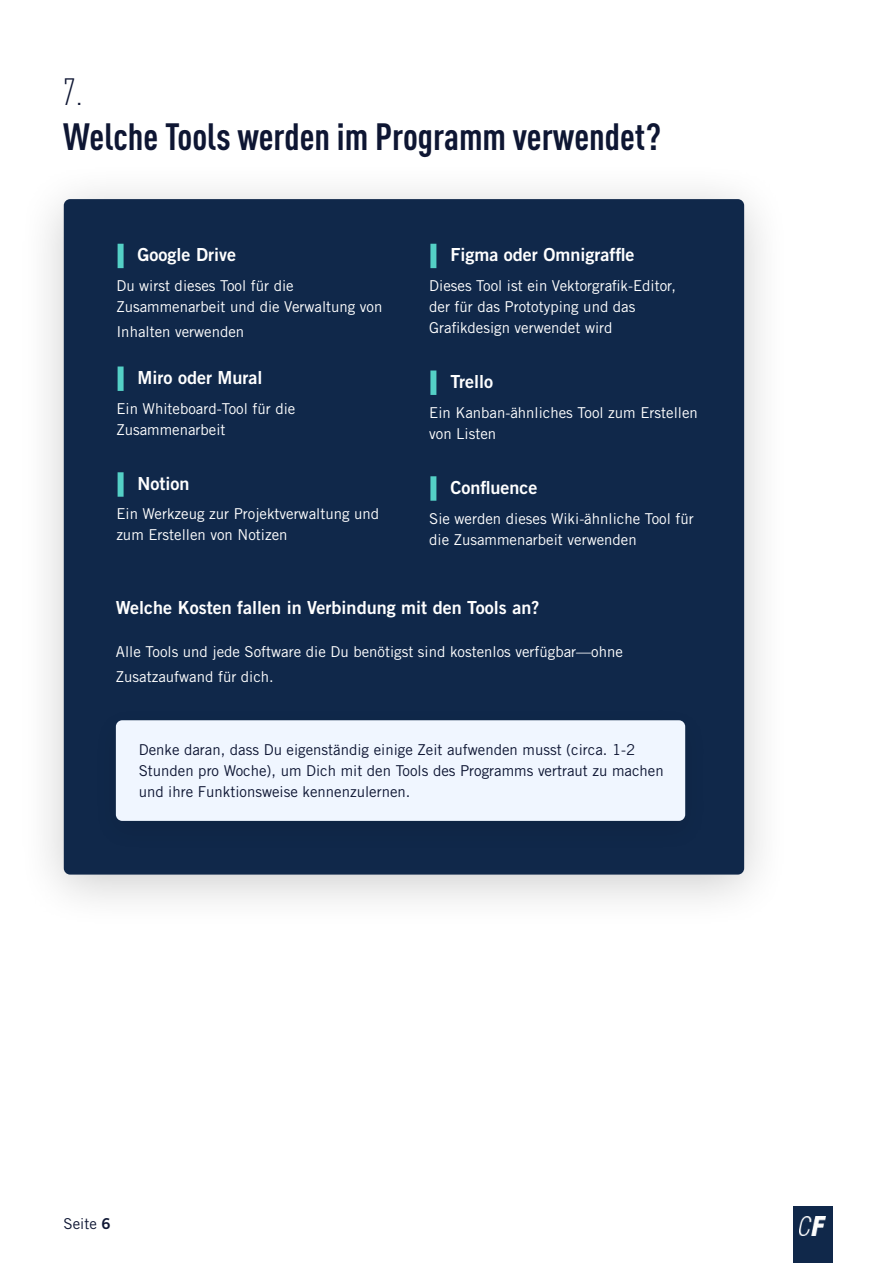
<style>
.page{position:relative;width:893px;height:1263px;background:#fff}
.page>*{position:absolute;margin:0;border:0;box-sizing:border-box;transform-origin:0 0}
.t1{font:700 condensed 37.5px "DIN Pro";color:#0e1633}
.t2{font:300 condensed 37.5px "DIN Pro";color:#0e1633}
.t3{font:18px "Trade Gothic LT Std Bd 2";color:#fff}
.t4{font:15px/21px "Trade Gothic LT Std";color:#fff}
.t5{font:15px/21px "Trade Gothic LT Std";color:#0e1633}
.s1{font-family:"Trade Gothic LT Std Bd 2"}
</style>
<div class="page">
<div style="left:16px;top:160px;width:776px;height:770px;background:#000;opacity:.2"></div>
<div style="left:64px;top:199px;width:680px;height:675px;background:#10284a;border-radius:6px"></div>
<div style="left:118px;top:247px;width:6px;height:18px;background:#54d0c6"></div>
<div style="left:118px;top:369px;width:6px;height:19px;background:#54d0c6"></div>
<div style="left:118px;top:475px;width:6px;height:19px;background:#54d0c6"></div>
<div style="left:430px;top:247px;width:6px;height:18px;background:#54d0c6"></div>
<div style="left:430px;top:373px;width:6px;height:19px;background:#54d0c6"></div>
<div style="left:430px;top:479px;width:6px;height:19px;background:#54d0c6"></div>
<div style="left:116px;top:720px;width:569px;height:101px;background:#f0f6ff;border-radius:6px"></div>
<div style="left:793px;top:1206px;width:39px;height:39px;background:#10284a"></div>
<img style="left:800px;top:1216px;width:26px;height:19px">
<div style="left:793px;top:1245px;width:39px;height:18px;background:#10284a"></div>
<h1 class="t2" style="left:63px;top:65px;width:21px">7.</h1>
<h1 class="t1" style="left:63px;top:108px;width:600px">Welche Tools werden im Programm verwendet?</h1>
<p class="t3" style="left:138px;top:244px;width:100px">Google Drive</p>
<p class="t4" style="left:116px;top:275px;width:268px">Du wirst dieses Tool für die<br>Zusammenarbeit und die Verwaltung von</p>
<p class="t4" style="left:116px;top:321px;width:129px">Inhalten verwenden</p>
<p class="t3" style="left:138px;top:367px;width:126px">Miro oder Mural</p>
<p class="t4" style="left:116px;top:398px;width:181px">Ein Whiteboard-Tool für die<br>Zusammenarbeit</p>
<p class="t3" style="left:138px;top:472px;width:54px">Notion</p>
<p class="t4" style="left:116px;top:503px;width:264px">Ein Werkzeug zur Projektverwaltung und zum Erstellen von Notizen</p>
<p class="t3" style="left:450px;top:244px;width:185px">Figma oder Omnigraffle</p>
<p class="t4" style="left:429px;top:275px;width:248px">Dieses Tool ist ein Vektorgrafik-Editor, der für das Prototyping und das<br>Grafikdesign verwendet wird</p>
<p class="t3" style="left:450px;top:371px;width:44px">Trello</p>
<p class="t4" style="left:429px;top:402px;width:270px">Ein Kanban-ähnliches Tool zum Erstellen von Listen</p>
<p class="t3" style="left:450px;top:476px;width:89px">Confluence</p>
<p class="t4" style="left:429px;top:507px;width:266px">Sie werden dieses Wiki-ähnliche Tool für die Zusammenarbeit verwenden</p>
<p class="t3" style="left:116px;top:597px;width:425px">Welche Kosten fallen in Verbindung mit den Tools an?</p>
<p class="t4" style="left:116px;top:638px;width:508px;line-height:25.5px">Alle Tools und jede Software die Du benötigst sind kostenlos verfügbar—ohne<br>Zusatzaufwand für dich.</p>
<p class="t5" style="left:139px;top:739px;width:527px">Denke daran, dass Du eigenständig einige Zeit aufwenden musst (circa. 1-2<br>Stunden pro Woche), um Dich mit den Tools des Programms vertraut zu machen und ihre Funktionsweise kennenzulernen.</p>
<p class="t5" style="left:64px;top:1213px;width:49px">Seite <span class="s1">6</span></p>
</div>
